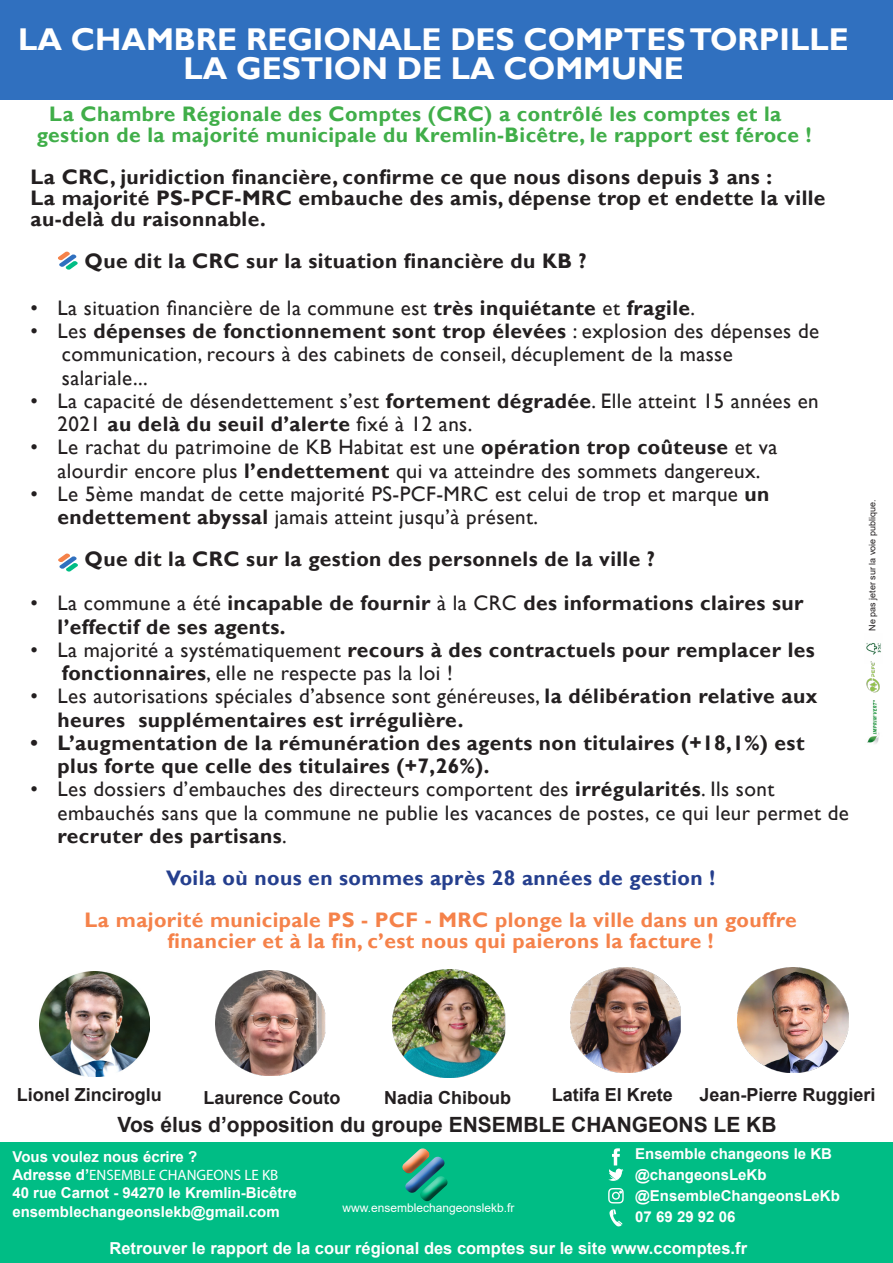
<style>
.page{position:relative;width:893px;height:1263px;background:#fff}
.page>*{position:absolute;margin:0;border:0;box-sizing:border-box;transform-origin:0 0}
.t1{font:700 31.5px "Gill Sans";color:#fff}
.t2{font:21px/23.2px "Gill Sans";letter-spacing:.02em;color:#231f20}
.t3{font:700 21px/23.2px "Gill Sans";letter-spacing:.02em;color:#231f20}
.t4{font:700 21px "Gill Sans";letter-spacing:.02em;color:#40ae49}
.t5{font:700 21px "Gill Sans";letter-spacing:.02em;color:#f5824a}
.t6{font:700 21px "Arial";color:#231f20}
.t7{font:700 21px "Gill Sans";letter-spacing:.02em;color:#253f8e}
.t8{font:700 18px "Arial";color:#231f20}
.t9{font:700 16.5px "Arial";color:#fff}
.t10{font:700 15px "Arial";color:#fff}
.t11{font:15px "Myriad Pro";color:#fff}
.t12{font:12px "Arial";color:#fff}
.t13{font:9px "Arial";color:#231f20}
.s1{font-weight:700}
.s2{font-weight:400}
.s3{font-family:"Arial";font-weight:700}
</style>
<div class="page">
<div style="left:0;top:1142px;width:893px;height:121px;background:#00bd85"></div>
<svg style="left:608px;top:1148px;width:15px;height:33px"></svg>
<svg style="left:608px;top:1188px;width:16px;height:15px"></svg>
<svg style="left:609px;top:1209px;width:13px;height:17px"></svg>
<img style="left:866px;top:643px;width:15px;height:12px">
<img style="left:867px;top:700px;width:13px;height:44px">
<img style="left:866px;top:661px;width:14px;height:31px">
<div style="left:0;top:0;width:893px;height:100px;background:#3070bf"></div>
<img style="left:738px;top:967px;width:110px;height:105px">
<img style="left:571px;top:967px;width:110px;height:105px">
<img style="left:216px;top:970px;width:110px;height:105px">
<div style="left:400px;top:1145px;width:49px;height:57px;background:#231f20;opacity:.75"></div>
<svg style="left:58px;top:251px;width:20px;height:19px"></svg>
<svg style="left:58px;top:553px;width:20px;height:19px"></svg>
<img style="left:39px;top:971px;width:111px;height:105px">
<img style="left:392px;top:969px;width:114px;height:108px">
<p class="t1" style="left:18px;top:21px;width:832px">LA CHAMBRE REGIONALE DES COMPTES TORPILLE</p>
<p class="t1" style="left:183px;top:49px;width:502px">LA GESTION DE LA COMMUNE</p>
<p class="t4" style="left:49px;top:101px;width:733px">La Chambre Régionale des Comptes (CRC) a contrôlé les comptes et la</p>
<p class="t4" style="left:37px;top:122px;width:776px">gestion de la majorité municipale du Kremlin-Bicêtre, le rapport est féroce !</p>
<p class="t3" style="left:31px;top:165px;width:743px">La CRC, juridiction financière, confirme ce que nous disons depuis 3 ans :</p>
<p class="t3" style="left:31px;top:188px;width:796px;line-height:21px">La majorité PS-PCF-MRC embauche des amis, dépense trop et endette la ville au-delà du raisonnable.</p>
<p class="t3" style="left:85px;top:249px;width:504px">Que dit la CRC sur la situation financière du KB ?</p>
<p class="t2" style="left:31px;top:296px;width:666px">• La situation financière de la commune est <span class="s1">très inquiétante</span> et <span class="s1">fragile</span>.</p>
<p class="t3" style="left:31px;top:320px;width:790px"><span class="s2">• Les</span> dépenses de fonctionnement sont trop élevées <span class="s2">: explosion des dépenses de</span></p>
<p class="t2" style="left:62px;top:343px;width:672px">communication, recours à des cabinets de conseil, décuplement de la masse</p>
<p class="t2" style="left:62px;top:366px;width:87px">salariale...</p>
<p class="t2" style="left:58px;top:389px;width:763px;text-indent:-27px">• La capacité de désendettement s’est <span class="s1">fortement dégradée</span>. Elle atteint 15 années en<br>2021 <span class="s1">au delà du seuil d’alerte</span> fixé à 12 ans.</p>
<p class="t2" style="left:31px;top:436px;width:748px;text-align:center">• Le rachat du patrimoine de KB Habitat est une <span class="s1">opération trop coûteuse</span> et va alourdir encore plus <span class="s1">l’endettement</span> qui va atteindre des sommets dangereux.</p>
<p class="t2" style="left:58px;top:482px;width:713px;text-indent:-27px">• Le 5ème mandat de cette majorité PS-PCF-MRC est celui de trop et marque <span class="s1">un endettement abyssal</span> jamais atteint jusqu’à présent.</p>
<p class="t3" style="left:85px;top:548px;width:572px">Que dit la CRC sur la gestion des personnels de la ville ?</p>
<p class="t3" style="left:58px;top:592px;width:747px;text-indent:-27px"><span class="s2">• La commune a été</span> incapable de fournir <span class="s2">à la CRC</span> des informations claires sur l’effectif de ses agents.</p>
<p class="t3" style="left:31px;top:639px;width:786px"><span class="s2">• La majorité a systématiquement</span> recours à des contractuels pour remplacer les</p>
<p class="t2" style="left:62px;top:662px;width:393px"><span class="s1">fonctionnaires</span>, elle ne respecte pas la loi !</p>
<p class="t3" style="left:58px;top:685px;width:761px;text-indent:-27px"><span class="s2">• Les autorisations spéciales d’absence sont généreuses,</span> la délibération relative aux heures supplémentaires est irrégulière.</p>
<p class="t3" style="left:58px;top:732px;width:748px;text-indent:-27px">• L’augmentation de la rémunération des agents non titulaires (+18,1%) est plus forte que celle des titulaires (+7,26%).</p>
<p class="t2" style="left:58px;top:778px;width:793px;text-indent:-27px">• Les dossiers d’embauches des directeurs comportent des <span class="s1">irrégularités</span>. Ils sont embauchés sans que la commune ne publie les vacances de postes, ce qui leur permet de <span class="s1">recruter des partisans</span>.</p>
<p class="t7" style="left:166px;top:865px;width:550px">Voila où nous en sommes après 28 années de gestion !</p>
<p class="t5" style="left:85px;top:907px;width:713px">La majorité municipale PS - PCF - MRC plonge la ville dans un gouffre</p>
<p class="t5" style="left:168px;top:928px;width:547px">financier et à la fin, c’est nous qui paierons la facture !</p>
<p class="t13" style="left:866px;top:631px;width:133px;rotate:-90deg">Ne pas jeter sur la voie publique.</p>
<p class="t8" style="left:17px;top:1082px;width:147px">Lionel Zinciroglu</p>
<p class="t8" style="left:203px;top:1085px;width:139px">Laurence Couto</p>
<p class="t8" style="left:384px;top:1085px;width:129px">Nadia Chiboub</p>
<p class="t8" style="left:552px;top:1082px;width:123px">Latifa El Krete</p>
<p class="t8" style="left:699px;top:1082px;width:178px">Jean-Pierre Ruggieri</p>
<p class="t6" style="left:118px;top:1110px;width:660px">Vos élus d’opposition du groupe ENSEMBLE CHANGEONS LE KB</p>
<p class="t10" style="left:12px;top:1146px;width:186px">Vous voulez nous écrire ?</p>
<p class="t11" style="left:12px;top:1165px;width:267px"><span class="s3">Adresse d’</span>ENSEMBLE CHANGEONS LE KB</p>
<p class="t10" style="left:12px;top:1182px;width:286px">40 rue Carnot - 94270 le Kremlin-Bicêtre</p>
<p class="t10" style="left:12px;top:1201px;width:269px">ensemblechangeonslekb@gmail.com</p>
<p class="t12" style="left:342px;top:1200px;width:174px">www.ensemblechangeonslekb.fr</p>
<p class="t10" style="left:635px;top:1143px;width:198px">Ensemble changeons le KB</p>
<p class="t10" style="left:635px;top:1164px;width:133px">@changeonsLeKb</p>
<p class="t10" style="left:635px;top:1185px;width:206px">@EnsembleChangeonsLeKb</p>
<p class="t10" style="left:635px;top:1206px;width:102px">07 69 29 92 06</p>
<p class="t9" style="left:109px;top:1237px;width:639px">Retrouver le rapport de la cour régional des comptes sur le site www.ccomptes.fr</p>
</div>
